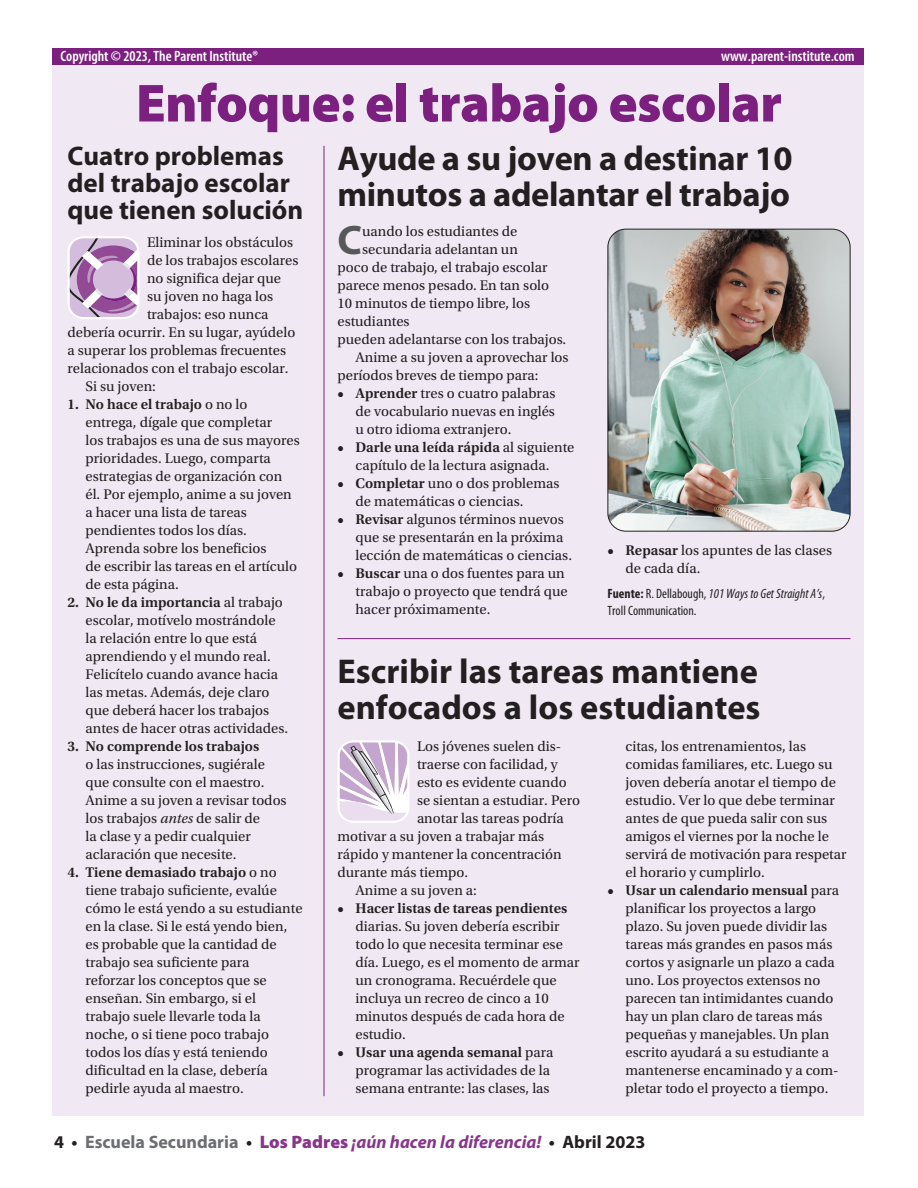
<style>
.page{position:relative;width:918px;height:1188px;background:#fff}
.page>*{position:absolute;margin:0;border:0;box-sizing:border-box;transform-origin:0 0}
.t1{font:900 54px "Myriad Pro";letter-spacing:-.01em;color:#7c2080}
.t2{font:700 41.4px "Myriad Pro";color:#57585a}
.t3{font:700 34.5px/36px "Myriad Pro";color:#231f20}
.t4{font:700 27px/27px "Myriad Pro";color:#231f20}
.t5{font:italic 700 18px "Myriad Pro";color:#87368a}
.t6{font:600 condensed 15px "Myriad Pro";color:#fff}
.t7{font:14.7px/18px "Utopia Std";color:#231f20}
.t8{font:600 14.7px "Utopia Std";color:#231f20}
.t9{font:condensed 13.5px/16.5px "Myriad Pro";color:#231f20}
.s1{font-weight:600}
.s2{font-style:italic}
.s3{font-weight:700}
.s4{font-style:normal;color:#231f20}
.s5{font-style:normal;color:#6c6d70}
.s6{font-weight:900;font-style:normal}
</style>
<div class="page">
<div style="left:53px;top:64px;width:811px;height:1052px;background:#f0e9f4"></div>
<hr style="left:338px;top:638px;width:512px;height:1px;background:#7c2080">
<hr style="left:324px;top:146px;width:1px;height:950px;background:#7c2080">
<svg style="left:68px;top:236px;width:72px;height:83px"></svg>
<svg style="left:338px;top:740px;width:72px;height:83px"></svg>
<div style="left:53px;top:49px;width:811px;height:16px;background:#7c2080"></div>
<img style="left:608px;top:229px;width:242px;height:302px">
<div style="left:608px;top:229px;width:242px;height:303px;border:1px solid #231f20;border-radius:18px"></div>
<p class="t6" style="left:60px;top:46px;width:199px">Copyright © 2023, The Parent Institute®</p>
<p class="t6" style="left:721px;top:46px;width:135px">www.parent-institute.com</p>
<h1 class="t1" style="left:136px;top:67px;width:648px">Enfoque: el trabajo escolar</h1>
<h3 class="t4" style="left:68px;top:141px;width:237px">Cuatro problemas del trabajo escolar que tienen solución</h3>
<h3 class="t3" style="left:338px;top:139px;width:457px">Ayude a su joven a destinar 10 minutos a adelantar el trabajo</h3>
<p class="t7" style="left:147px;top:233px;width:148px">Eliminar los obstáculos</p>
<p class="t7" style="left:147px;top:251px;width:153px">de los trabajos escolares</p>
<p class="t7" style="left:147px;top:269px;width:136px">no significa dejar que</p>
<p class="t7" style="left:147px;top:287px;width:128px">su joven no haga los</p>
<p class="t7" style="left:147px;top:305px;width:123px">trabajos: eso nunca</p>
<p class="t7" style="left:68px;top:323px;width:229px">debería ocurrir. En su lugar, ayúdelo</p>
<p class="t7" style="left:68px;top:341px;width:220px">a superar los problemas frecuentes</p>
<p class="t7" style="left:68px;top:359px;width:222px">relacionados con el trabajo escolar.</p>
<p class="t7" style="left:85px;top:377px;width:72px">Si su joven:</p>
<p class="t7" style="left:86px;top:395px;width:216px;text-indent:-18px"><span class="s1">1. No hace el trabajo</span> o no lo entrega, dígale que completar<br>los trabajos es una de sus mayores prioridades. Luego, comparta estrategias de organización con él. Por ejemplo, anime a su joven a hacer una lista de tareas pendientes todos los días.<br>Aprenda sobre los beneficios<br>de escribir las tareas en el artículo de esta página.</p>
<p class="t7" style="left:86px;top:593px;width:204px;text-indent:-18px"><span class="s1">2. No le da importancia</span> al trabajo escolar, motívelo mostrándole la relación entre lo que está aprendiendo y el mundo real.<br>Felicítelo cuando avance hacia las metas. Además, deje claro que deberá hacer los trabajos antes de hacer otras actividades.</p>
<p class="t8" style="left:68px;top:738px;width:193px">3. No comprende los trabajos</p>
<p class="t7" style="left:86px;top:755px;width:203px">o las instrucciones, sugiérale que consulte con el maestro.<br>Anime a su joven a revisar todos los trabajos <span class="s2">antes</span> de salir de<br>la clase y a pedir cualquier aclaración que necesite.</p>
<p class="t7" style="left:86px;top:863px;width:219px;text-indent:-18px"><span class="s1">4. Tiene demasiado trabajo</span> o no tiene trabajo suficiente, evalúe cómo le está yendo a su estudiante en la clase. Si le está yendo bien, es probable que la cantidad de trabajo sea suficiente para reforzar los conceptos que se enseñan. Sin embargo, si el trabajo suele llevarle toda la noche, o si tiene poco trabajo todos los días y está teniendo dificultad en la clase, debería pedirle ayuda al maestro.</p>
<h2 class="t2" style="left:338px;top:214px;width:26px">C</h2>
<p class="t7" style="left:362px;top:223px;width:157px">uando los estudiantes de</p>
<p class="t7" style="left:362px;top:241px;width:157px">secundaria adelantan un</p>
<p class="t7" style="left:337px;top:259px;width:211px">poco de trabajo, el trabajo escolar</p>
<p class="t7" style="left:337px;top:277px;width:213px">parece menos pesado. En tan solo</p>
<p class="t7" style="left:337px;top:295px;width:194px">10 minutos de tiempo libre, los</p>
<p class="t7" style="left:337px;top:313px;width:74px">estudiantes</p>
<p class="t7" style="left:337px;top:331px;width:230px">pueden adelantarse con los trabajos.</p>
<p class="t7" style="left:355px;top:349px;width:215px">Anime a su joven a aprovechar los</p>
<p class="t7" style="left:338px;top:367px;width:203px">períodos breves de tiempo para:</p>
<p class="t7" style="left:356px;top:385px;width:201px;text-align:justify;text-indent:-18px"><span class="s1">• Aprender</span> tres o cuatro palabras de vocabulario nuevas en inglés u otro idioma extranjero.</p>
<p class="t7" style="left:338px;top:439px;width:239px;text-align:center"><span class="s1">• Darle una leída rápida</span> al siguiente capítulo de la lectura asignada.</p>
<p class="t7" style="left:356px;top:475px;width:206px;text-indent:-18px"><span class="s1">• Completar</span> uno o dos problemas de matemáticas o ciencias.</p>
<p class="t7" style="left:356px;top:511px;width:218px;text-indent:-18px"><span class="s1">• Revisar</span> algunos términos nuevos que se presentarán en la próxima lección de matemáticas o ciencias.</p>
<p class="t7" style="left:356px;top:565px;width:214px;text-indent:-18px"><span class="s1">• Buscar</span> una o dos fuentes para un trabajo o proyecto que tendrá que hacer próximamente.</p>
<p class="t7" style="left:626px;top:541px;width:208px;text-indent:-18px"><span class="s1">• Repasar</span> los apuntes de las clases de cada día.</p>
<p class="t9" style="left:608px;top:586px;width:219px"><span class="s3">Fuente:</span> R. Dellabough, <span class="s2">101 Ways to Get Straight A’s</span>,<br>Troll Communication.</p>
<h3 class="t3" style="left:338px;top:652px;width:425px">Escribir las tareas mantiene enfocados a los estudiantes</h3>
<p class="t7" style="left:417px;top:737px;width:146px">Los jóvenes suelen dis-</p>
<p class="t7" style="left:417px;top:755px;width:142px">traerse con facilidad, y</p>
<p class="t7" style="left:417px;top:773px;width:151px">esto es evidente cuando</p>
<p class="t7" style="left:417px;top:791px;width:165px">se sientan a estudiar. Pero</p>
<p class="t7" style="left:417px;top:809px;width:148px">anotar las tareas podría</p>
<p class="t7" style="left:338px;top:827px;width:208px">motivar a su joven a trabajar más</p>
<p class="t7" style="left:338px;top:845px;width:226px">rápido y mantener la concentración</p>
<p class="t7" style="left:338px;top:863px;width:132px">durante más tiempo.</p>
<p class="t7" style="left:355px;top:881px;width:123px">Anime a su joven a:</p>
<p class="t8" style="left:338px;top:900px;width:231px">• Hacer listas de tareas pendientes</p>
<p class="t7" style="left:356px;top:917px;width:226px">diarias. Su joven debería escribir todo lo que necesita terminar ese día. Luego, es el momento de armar un cronograma. Recuérdele que incluya un recreo de cinco a 10 minutos después de cada hora de estudio.</p>
<p class="t7" style="left:356px;top:1043px;width:200px;text-indent:-18px"><span class="s1">• Usar una agenda semanal</span> para programar las actividades de la semana entrante: las clases, las</p>
<p class="t7" style="left:626px;top:737px;width:223px">citas, los entrenamientos, las comidas familiares, etc. Luego su joven debería anotar el tiempo de estudio. Ver lo que debe terminar antes de que pueda salir con sus amigos el viernes por la noche le servirá de motivación para respetar el horario y cumplirlo.</p>
<p class="t7" style="left:626px;top:881px;width:215px;text-indent:-18px"><span class="s1">• Usar un calendario mensual</span> para planificar los proyectos a largo plazo. Su joven puede dividir las tareas más grandes en pasos más cortos y asignarle un plazo a cada uno. Los proyectos extensos no parecen tan intimidantes cuando hay un plan claro de tareas más pequeñas y manejables. Un plan escrito ayudará a su estudiante a mantenerse encaminado y a com&shy;pletar todo el proyecto a tiempo.</p>
<p class="t5" style="left:54px;top:1130px;width:593px"><span class="s4">4 •</span> <span class="s5">Escuela Secundaria</span> <span class="s4">•</span> <span class="s6">Los Padres</span> ¡aún hacen la diferencia! <span class="s4">• Abril 2023</span></p>
</div>
